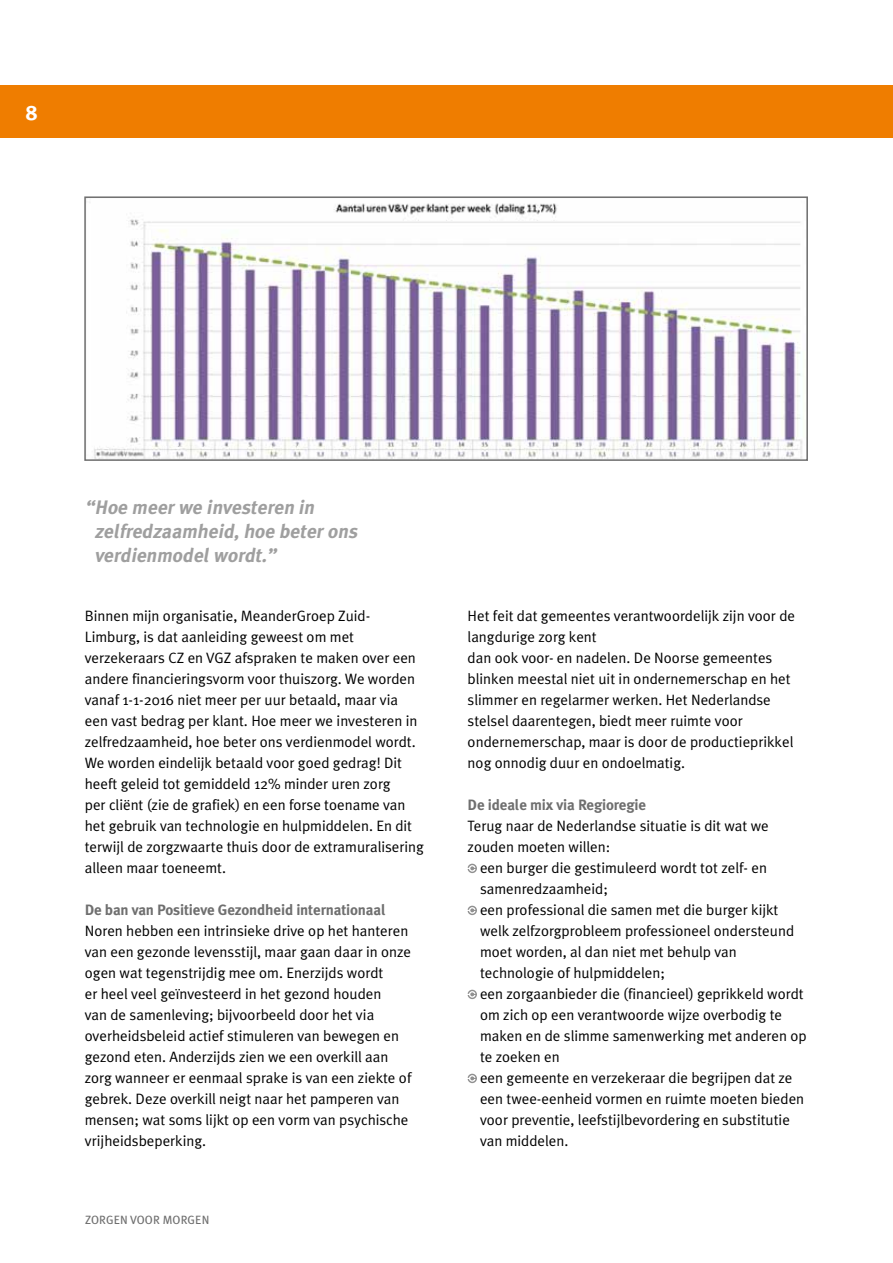
<style>
.page{position:relative;width:893px;height:1263px;background:#fff}
.page>*{position:absolute;margin:0;border:0;box-sizing:border-box;transform-origin:0 0}
.t1{font:700 21px "Meta Plus";color:#fff}
.t2{font:italic 700 19.5px/24px "Meta Plus";color:#9f9f9f}
.t3{font:15px/21px "Meta Plus";color:#000}
.t4{font:700 15px "Meta Plus";letter-spacing:-.01em;color:#6f6f6f}
.t5{font:12px "Meta Plus Book Caps";letter-spacing:.01em;color:#6f6f6f}
</style>
<div class="page">
<div style="left:0;top:86px;width:893px;height:52px;background:#ef7d00"></div>
<svg style="left:468px;top:864px;width:9px;height:9px"></svg>
<svg style="left:468px;top:906px;width:9px;height:9px"></svg>
<svg style="left:468px;top:990px;width:9px;height:9px"></svg>
<svg style="left:468px;top:1074px;width:9px;height:9px"></svg>
<img style="left:89px;top:202px;width:714px;height:256px">
<div style="left:84px;top:196px;width:724px;height:265px;border:2px solid #6f6f6f"></div>
<h1 class="t1" style="left:26px;top:100px;width:14px">8</h1>
<h2 class="t2" style="left:94px;top:495px;width:268px;text-indent:-10px">“Hoe meerwe investeren in zelfredzaamheid,hoe beterons verdienmodelwordt.”</h2>
<p class="t3" style="left:85px;top:605px;width:341px">Binnen mijn organisatie, MeanderGroep Zuid-Limburg, is dat aanleiding geweest om met verzekeraars CZ en VGZ afspraken te maken over een andere financieringsvorm voor thuiszorg. We worden vanaf 1-1-2016 niet meer per uur betaald, maar via een vast bedrag per klant. Hoe meer we investeren in zelfredzaamheid, hoe beter ons verdienmodel wordt.<br>We worden eindelijk betaald voor goed gedrag! Dit heeft geleid tot gemiddeld 12% minder uren zorg<br>per cliënt (zie de grafiek) en een forse toename van het gebruik van technologie en hulpmiddelen. En dit terwijl de zorgzwaarte thuis door de extramuralisering alleen maar toeneemt.</p>
<p class="t4" style="left:85px;top:901px;width:302px">De ban van Positieve Gezondheid internationaal</p>
<p class="t3" style="left:85px;top:920px;width:328px">Noren hebben een intrinsieke drive op het hanteren van een gezonde levensstijl, maar gaan daar in onze ogen wat tegenstrijdig mee om. Enerzijds wordt<br>er heel veel geïnvesteerd in het gezond houden<br>van de samenleving; bijvoorbeeld door het via overheidsbeleid actief stimuleren van bewegen en gezond eten. Anderzijds zien we een overkill aan zorg wanneer er eenmaal sprake is van een ziekte of gebrek. Deze overkill neigt naar het pamperen van mensen; wat soms lijkt op een vorm van psychische vrijheidsbeperking.</p>
<p class="t5" style="left:85px;top:1213px;width:126px">ZORGEN VOOR MORGEN</p>
<p class="t3" style="left:468px;top:605px;width:329px">Het feit dat gemeentes verantwoordelijk zijn voor de langdurige zorg kent<br>dan ook voor- en nadelen. De Noorse gemeentes blinken meestal niet uit in ondernemerschap en het slimmer en regelarmer werken. Het Nederlandse stelsel daarentegen, biedt meer ruimte voor ondernemerschap, maar is door de productieprikkel nog onnodig duur en ondoelmatig.</p>
<p class="t4" style="left:468px;top:796px;width:180px">De ideale mix via Regioregie</p>
<p class="t3" style="left:468px;top:815px;width:303px">Terug naar de Nederlandse situatie is dit wat we zouden moeten willen:</p>
<p class="t3" style="left:480px;top:857px;width:328px">een burger die gestimuleerd wordt tot zelf- en samenredzaamheid;<br>een professional die samen met die burger kijkt welk zelfzorgprobleem professioneel ondersteund moet worden, al dan niet met behulp van technologie of hulpmiddelen;<br>een zorgaanbieder die (financieel) geprikkeld wordt om zich op een verantwoorde wijze overbodig te maken en de slimme samenwerking met anderen op te zoeken en<br>een gemeente en verzekeraar die begrijpen dat ze een twee-eenheid vormen en ruimte moeten bieden voor preventie, leefstijlbevordering en substitutie van middelen.</p>
</div>
